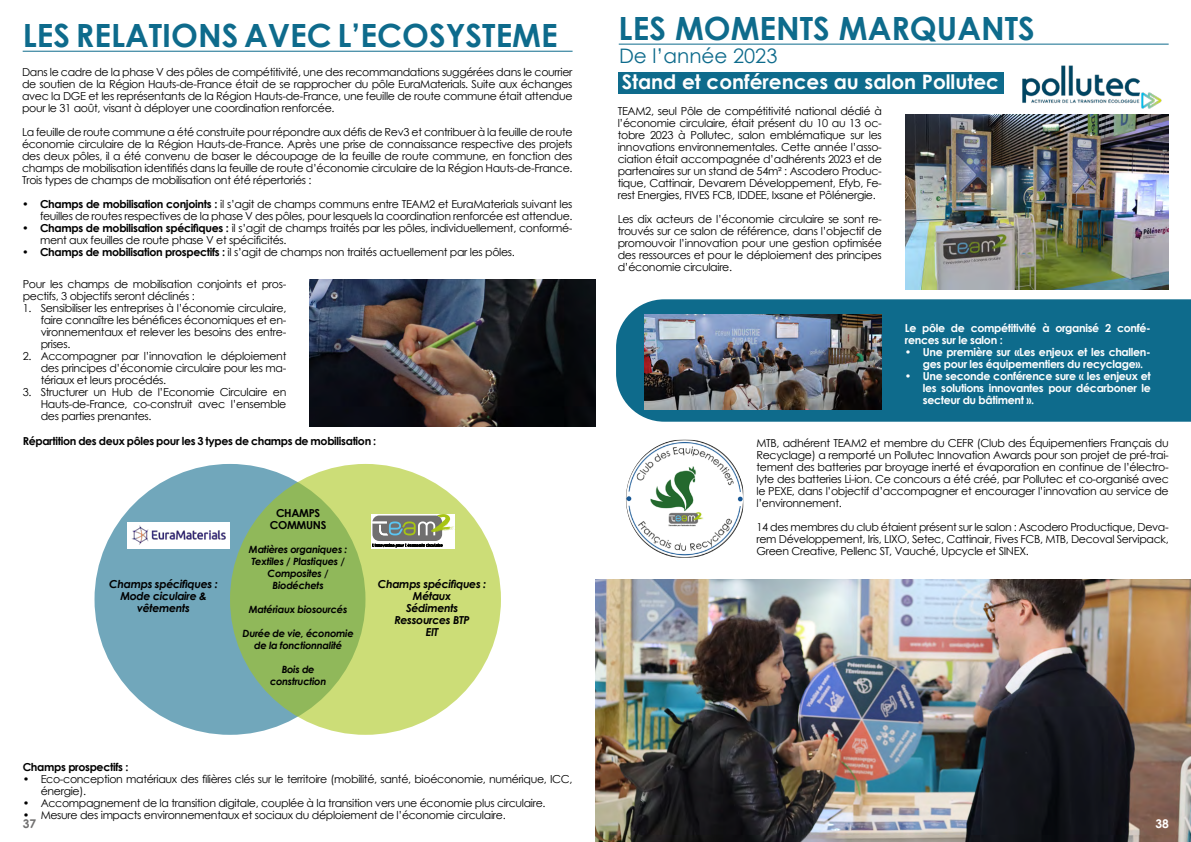
<style>
.page{position:relative;width:1191px;height:842px;background:#fff}
.page>*{position:absolute;margin:0;border:0;box-sizing:border-box;transform-origin:0 0}
.t1{font:700 32px "Century Gothic";color:#0e6b8c}
.t2{font:700 20px "Century Gothic";color:#fff}
.t3{font:20px "Century Gothic";color:#0e6b8c}
.t4{font:700 12px "Century Gothic";color:#706f6f}
.t5{font:700 12px "Century Gothic";color:#fff}
.t6{font:11px/12px "Century Gothic";letter-spacing:-.03em;color:#000;text-align:justify}
.t7{font:700 11px/12px "Century Gothic";letter-spacing:-.03em;color:#fff}
.t8{font:700 11px/12px "Century Gothic";letter-spacing:-.03em;color:#000;text-align:center}
.t9{font:italic 700 11px/12px "Century Gothic";letter-spacing:-.03em;color:#000;text-align:center}
.t10{font:italic 700 10px/12px "Century Gothic";letter-spacing:-.03em;color:#000;text-align:center}
.s1{font-weight:700}
</style>
<div class="page">
<hr style="left:23px;top:51px;width:549px;height:1px;background:#0e6b8c">
<div style="left:94px;top:464px;width:271px;height:271px;background:#71a7bb;border-radius:50%"></div>
<svg style="left:230px;top:464px;width:271px;height:271px;background:#b3cd6b"></svg>
<img style="left:309px;top:279px;width:286px;height:148px">
<img style="left:128px;top:522px;width:102px;height:27px">
<div style="left:371px;top:514px;width:84px;height:35px;background:#fff"></div>
<svg style="left:372px;top:514px;width:84px;height:34px"></svg>
<img style="left:595px;top:579px;width:596px;height:263px">
<div style="left:616px;top:299px;width:575px;height:123px;background:#0e6b8c"></div>
<hr style="left:619px;top:44px;width:549px;height:1px;background:#0e6b8c">
<div style="left:618px;top:72px;width:386px;height:21px;background:#0e6b8c"></div>
<img style="left:644px;top:314px;width:238px;height:96px">
<img style="left:905px;top:114px;width:263px;height:175px">
<img style="left:1011px;top:65px;width:157px;height:51px">
<img style="left:627px;top:440px;width:116px;height:118px">
<div style="left:614px;top:427px;width:142px;height:144px;border:12px solid #fff;border-radius:50%"></div>
<h1 class="t1" style="left:23px;top:11px;width:536px">LES RELATIONS AVEC L’ECOSYSTEME</h1>
<p class="t6" style="left:22px;top:66px;width:552px">Dans le cadre de la phase V des pôles de compétitivité, une des recommandations suggérées dans le courrier de soutien de la Région Hauts-de-France était de se rapprocher du pôle EuraMaterials. Suite aux échanges avec la DGE et les représentants de la Région Hauts-de-France, une feuille de route commune était attendue pour le 31 août, visant à déployer une coordination renforcée.</p>
<p class="t6" style="left:22px;top:126px;width:552px">La feuille de route commune a été construite pour répondre aux défis de Rev3 et contribuer à la feuille de route économie circulaire de la Région Hauts-de-France. Après une prise de connaissance respective des projets des deux pôles, il a été convenu de baser le découpage de la feuille de route commune, en fonction des champs de mobilisation identifiés dans la feuille de route d’économie circulaire de la Région Hauts-de-France.<br>Trois types de champs de mobilisation ont été répertoriés :</p>
<p class="t6" style="left:22px;top:198px;width:552px;text-align:right"><span class="s1">• Champs de mobilisation conjoints :</span> il s’agit de champs communs entre TEAM2 et EuraMaterials suivant les feuilles de routes respectives de la phase V des pôles, pour lesquels la coordination renforcée est attendue.</p>
<p class="t6" style="left:40px;top:222px;width:534px;text-indent:-18px"><span class="s1">• Champs de mobilisation spécifiques :</span> il s’agit de champs traités par les pôles, individuellement, conformé&shy;ment aux feuilles de route phase V et spécificités.</p>
<p class="t6" style="left:22px;top:246px;width:494px"><span class="s1">• Champs de mobilisation prospectifs :</span> il s’agit de champs non traités actuellement par les pôles.</p>
<p class="t6" style="left:23px;top:277px;width:265px">Pour les champs de mobilisation conjoints et pros&shy;pectifs, 3 objectifs seront déclinés :</p>
<p class="t6" style="left:41px;top:301px;width:247px;text-indent:-18px">1. Sensibiliser les entreprises à l’économie circulaire, faire connaître les bénéfices économiques et en&shy;vironnementaux et relever les besoins des entre&shy;prises.</p>
<p class="t6" style="left:41px;top:349px;width:247px;text-indent:-18px">2. Accompagner par l’innovation le déploiement des principes d’économie circulaire pour les ma&shy;tériaux et leurs procédés.</p>
<p class="t6" style="left:41px;top:385px;width:247px;text-indent:-18px">3. Structurer un Hub de l’Economie Circulaire en Hauts-de-France, co-construit avec l’ensemble des parties prenantes.</p>
<p class="t8" style="left:23px;top:434px;width:355px">Répartition des deux pôles pour les 3 types de champs de mobilisation :</p>
<p class="t8" style="left:270px;top:506px;width:58px">CHAMPS<br>COMMUNS</p>
<p class="t10" style="left:249px;top:543px;width:100px">Matières organiques :<br>Textiles / Plastiques /<br>Composites /<br>Biodéchets</p>
<p class="t10" style="left:249px;top:603px;width:100px">Matériaux biosourcés</p>
<p class="t10" style="left:243px;top:627px;width:113px">Durée de vie, économie de la fonctionnalité</p>
<p class="t10" style="left:270px;top:663px;width:58px">Bois de construction</p>
<p class="t9" style="left:109px;top:577px;width:110px">Champs spécifiques :<br>Mode ciculaire &amp; vêtements</p>
<p class="t9" style="left:378px;top:577px;width:110px">Champs spécifiques :<br>Métaux<br>Sédiments<br>Ressources BTP<br>EIT</p>
<h1 class="t1" style="left:618px;top:4px;width:417px">LES MOMENTS MARQUANTS</h1>
<h2 class="t3" style="left:619px;top:42px;width:160px">De l’année 2023</h2>
<h2 class="t2" style="left:621px;top:67px;width:379px">Stand et conférences au salon Pollutec</h2>
<p class="t6" style="left:617px;top:105px;width:266px">TEAM2, seul Pôle de compétitivité national dédié à l’économie circulaire, était présent du 10 au 13 oc&shy;tobre 2023 à Pollutec, salon emblématique sur les innovations environnementales. Cette année l’asso&shy;ciation était accompagnée d’adhérents 2023 et de partenaires sur un stand de 54m² : Ascodero Produc&shy;tique, Cattinair, Devarem Développement, Efyb, Fe&shy;rest Energies, FIVES FCB, IDDEE, Ixsane et Pôlénergie.</p>
<p class="t6" style="left:617px;top:213px;width:266px">Les dix acteurs de l’économie circulaire se sont re&shy;trouvés sur ce salon de référence, dans l’objectif de promouvoir l’innovation pour une gestion optimisée des ressources et pour le déploiement des principes d’économie circulaire.</p>
<p class="t7" style="left:905px;top:322px;width:247px">Le pôle de compétitivité à organisé 2 confé&shy;rences sur le salon :</p>
<p class="t7" style="left:923px;top:346px;width:229px;text-indent:-18px">• Une première sur «Les enjeux et les challen&shy;ges pour les équipementiers du recyclage».</p>
<p class="t7" style="left:923px;top:370px;width:229px;text-align:justify;text-indent:-18px">• Une seconde conférence sure « les enjeux et les solutions innovantes pour décarboner le secteur du bâtiment ».</p>
<p class="t6" style="left:756px;top:436px;width:414px">MTB, adhérent TEAM2 et membre du CEFR (Club des Équipementiers Français du Recyclage) a remporté un Pollutec Innovation Awards pour son projet de pré-trai&shy;tement des batteries par broyage inerté et évaporation en continue de l’électro&shy;lyte des batteries Li-ion. Ce concours a été créé, par Pollutec et co-organisé avec le PEXE, dans l’objectif d’accompagner et encourager l’innovation au service de l’environnement.</p>
<p class="t6" style="left:756px;top:520px;width:414px">14 des membres du club étaient présent sur le salon : Ascodero Productique, Deva&shy;rem Développement, Iris, LIXO, Setec, Cattinair, Fives FCB, MTB, Decoval Servipack, Green Creative, Pellenc ST, Vauché, Upcycle et SINEX.</p>
<p class="t8" style="left:23px;top:761px;width:107px">Champs prospectifs :</p>
<p class="t6" style="left:41px;top:773px;width:533px;text-indent:-18px">• Eco-conception matériaux des filières clés sur le territoire (mobilité, santé, bioéconomie, numérique, ICC, énergie).</p>
<p class="t6" style="left:23px;top:797px;width:524px">• Accompagnement de la transition digitale, couplée à la transition vers une économie plus circulaire.</p>
<p class="t6" style="left:23px;top:809px;width:484px">• Mesure des impacts environnementaux et sociaux du déploiement de l’économie circulaire.</p>
<p class="t4" style="left:23px;top:815px;width:15px">37</p>
<p class="t5" style="left:1155px;top:815px;width:15px">38</p>
</div>
